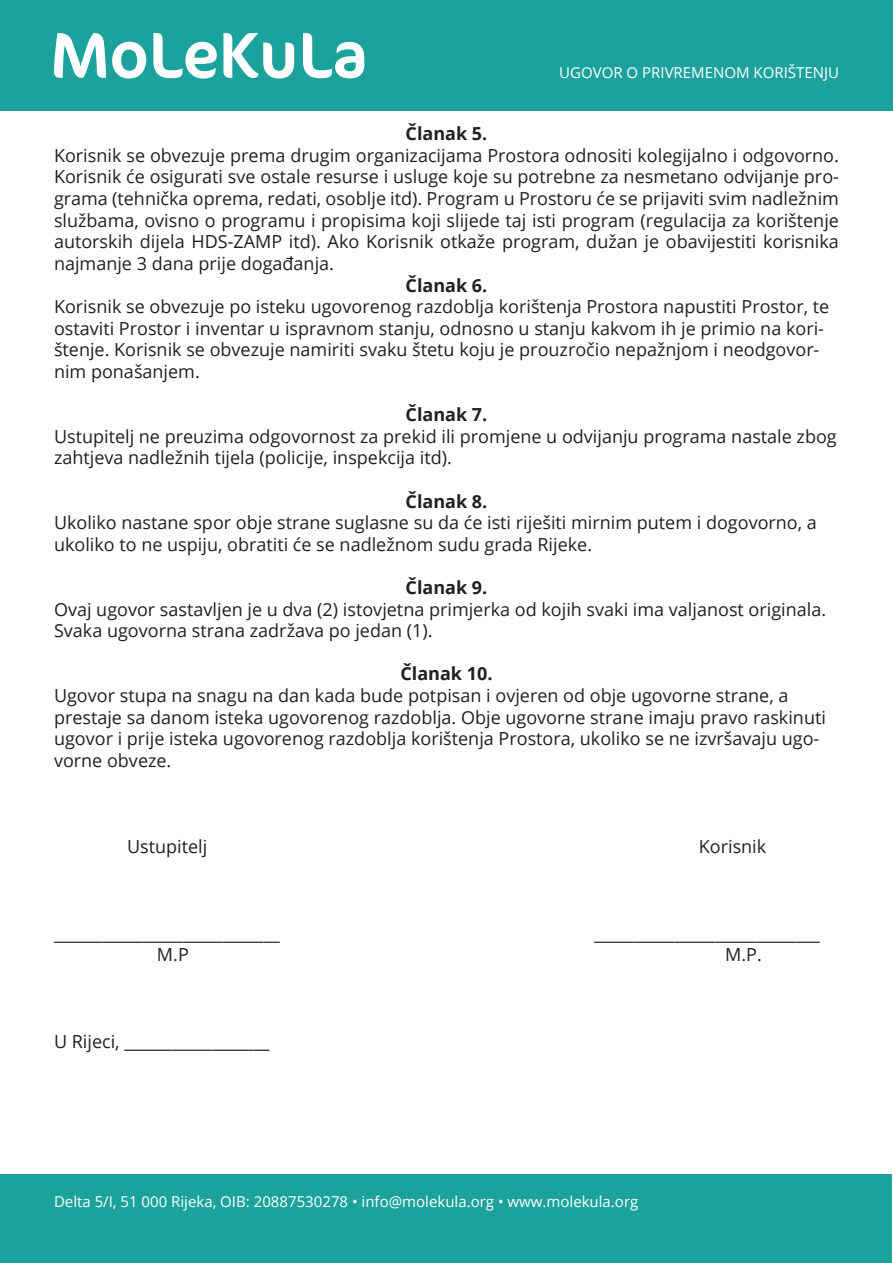
<style>
.page{position:relative;width:893px;height:1263px;background:#fff}
.page>*{position:absolute;margin:0;border:0;box-sizing:border-box;transform-origin:0 0}
.t1{font:18px/21.6px "Open Sans";color:#231f20}
.t2{font:700 18px "Open Sans";color:#231f20}
.t3{font:15px "Open Sans";color:#fff}
</style>
<div class="page">
<div style="left:0;top:0;width:893px;height:111px;background:#1ca29c"></div>
<div style="left:0;top:1175px;width:891px;height:88px;background:#1ca29c"></div>
<svg style="left:54px;top:33px;width:310px;height:46px"></svg>
<p class="t3" style="left:559px;top:63px;width:281px">UGOVOR O PRIVREMENOM KORIŠTENJU</p>
<p class="t2" style="left:406px;top:121px;width:83px">Članak 5.</p>
<p class="t1" style="left:54px;top:144px;width:786px;text-align:justify">Korisnik se obvezuje prema drugim organizacijama Prostora odnositi kolegijalno i odgovorno.<br>Korisnik će osigurati sve ostale resurse i usluge koje su potrebne za nesmetano odvijanje pro&shy;grama (tehnička oprema, redati, osoblje itd). Program u Prostoru će se prijaviti svim nadležnim službama, ovisno o programu i propisima koji slijede taj isti program (regulacija za korištenje autorskih dijela HDS-ZAMP itd). Ako Korisnik otkaže program, dužan je obavijestiti korisnika najmanje 3 dana prije događanja.</p>
<p class="t2" style="left:406px;top:272px;width:83px">Članak 6.</p>
<p class="t1" style="left:54px;top:295px;width:777px">Korisnik se obvezuje po isteku ugovorenog razdoblja korištenja Prostora napustiti Prostor, te ostaviti Prostor i inventar u ispravnom stanju, odnosno u stanju kakvom ih je primio na kori&shy;štenje. Korisnik se obvezuje namiriti svaku štetu koju je prouzročio nepažnjom i neodgovor&shy;nim ponašanjem.</p>
<p class="t2" style="left:406px;top:402px;width:83px">Članak 7.</p>
<p class="t1" style="left:54px;top:425px;width:784px">Ustupitelj ne preuzima odgovornost za prekid ili promjene u odvijanju programa nastale zbog zahtjeva nadležnih tijela (policije, inspekcija itd).</p>
<p class="t2" style="left:406px;top:488px;width:83px">Članak 8.</p>
<p class="t1" style="left:54px;top:511px;width:764px">Ukoliko nastane spor obje strane suglasne su da će isti riješiti mirnim putem i dogovorno, a ukoliko to ne uspiju, obratiti će se nadležnom sudu grada Rijeke.</p>
<p class="t2" style="left:406px;top:575px;width:83px">Članak 9.</p>
<p class="t1" style="left:54px;top:598px;width:774px">Ovaj ugovor sastavljen je u dva (2) istovjetna primjerka od kojih svaki ima valjanost originala.<br>Svaka ugovorna strana zadržava po jedan (1).</p>
<p class="t2" style="left:400px;top:661px;width:94px">Članak 10.</p>
<p class="t1" style="left:54px;top:684px;width:773px">Ugovor stupa na snagu na dan kada bude potpisan i ovjeren od obje ugovorne strane, a prestaje sa danom isteka ugovorenog razdoblja. Obje ugovorne strane imaju pravo raskinuti ugovor i prije isteka ugovorenog razdoblja korištenja Prostora, ukoliko se ne izvršavaju ugo&shy;vorne obveze.</p>
<p class="t1" style="left:127px;top:835px;width:82px">Ustupitelj</p>
<p class="t1" style="left:699px;top:835px;width:69px">Korisnik</p>
<p class="t1" style="left:54px;top:922px;width:227px">____________________________</p>
<p class="t1" style="left:594px;top:922px;width:227px">____________________________</p>
<p class="t1" style="left:157px;top:943px;width:33px">M.P</p>
<p class="t1" style="left:725px;top:943px;width:38px">M.P.</p>
<p class="t1" style="left:54px;top:1030px;width:217px">U Rijeci, __________________</p>
<p class="t3" style="left:54px;top:1191px;width:586px">Delta 5/I, 51 000 Rijeka, OIB: 20887530278 • info@molekula.org • www.molekula.org</p>
</div>
